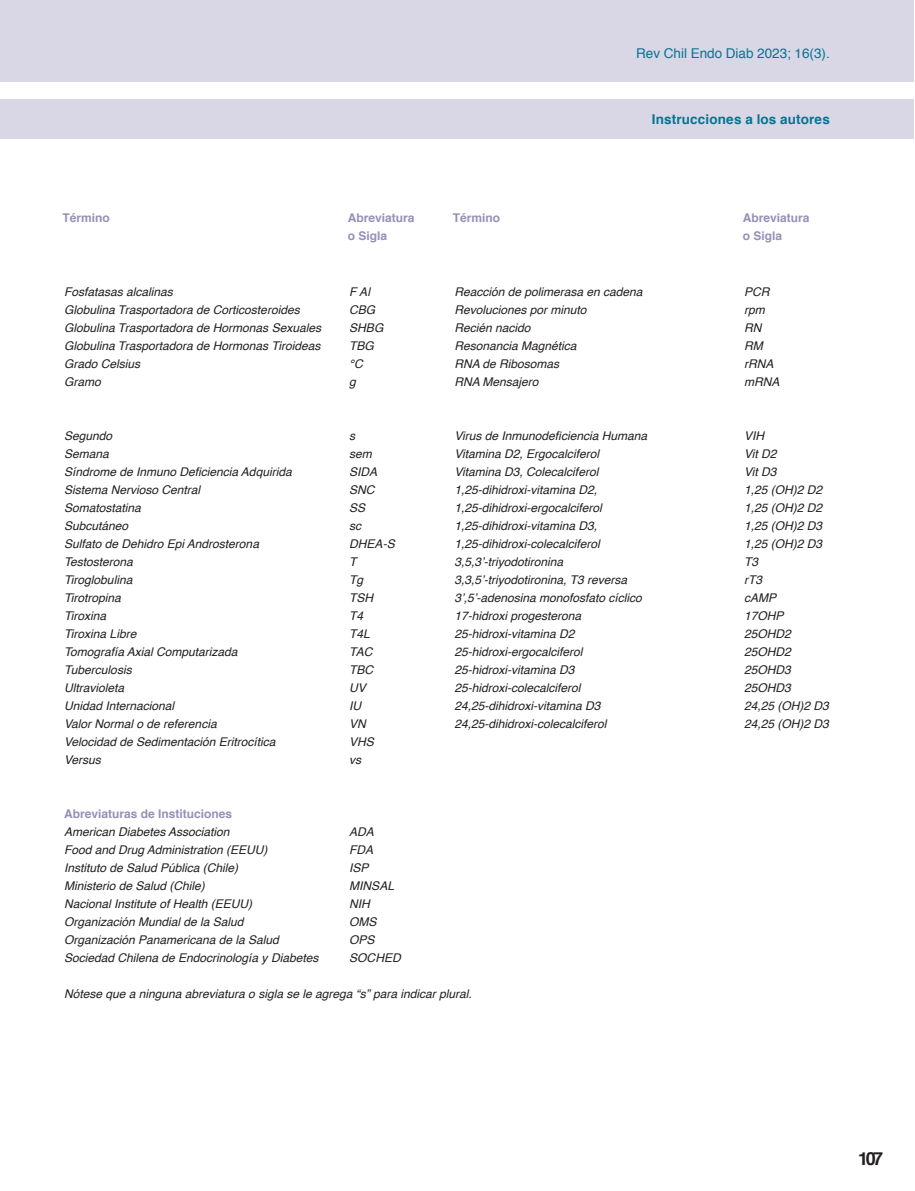
<style>
.page{position:relative;width:915px;height:1191px;background:#fff}
.page>*{position:absolute;margin:0;border:0;box-sizing:border-box;transform-origin:0 0}
.t1{font:700 18px "Helvetica";color:#231f20}
.t2{font:13.5px "Helvetica";color:#077392}
.t3{font:700 13.5px "Helvetica";letter-spacing:.01em;color:#077392}
.Autores{font:italic 12px "Helvetica";color:#231f20}
.Autores-2{font:700 12px "Helvetica";color:#9690b7}
</style>
<div class="page">
<div style="left:0;top:0;width:913px;height:81px;background:#d9d7e5"></div>
<div style="left:0;top:99px;width:913px;height:40px;background:#d9d7e5"></div>
<p class="t2" style="left:636px;top:43px;width:195px">Rev Chil Endo Diab 2023; 16(3).</p>
<p class="t3" style="left:651px;top:108px;width:179px">Instrucciones a los autores</p>
<p class="Autores-2" style="left:63px;top:208px;width:49px">Término</p>
<p class="Autores-2" style="left:348px;top:208px;width:68px">Abreviatura</p>
<p class="Autores-2" style="left:453px;top:208px;width:49px">Término</p>
<p class="Autores-2" style="left:742px;top:208px;width:68px">Abreviatura</p>
<p class="Autores-2" style="left:348px;top:226px;width:41px">o Sigla</p>
<p class="Autores-2" style="left:742px;top:226px;width:41px">o Sigla</p>
<p class="Autores" style="left:64px;top:282px;width:110px">Fosfatasas alcalinas</p>
<p class="Autores" style="left:349px;top:282px;width:22px">F Al</p>
<p class="Autores" style="left:454px;top:282px;width:190px">Reacción de polimerasa en cadena</p>
<p class="Autores" style="left:743px;top:282px;width:27px">PCR</p>
<p class="Autores" style="left:64px;top:300px;width:237px">Globulina Trasportadora de Corticosteroides</p>
<p class="Autores" style="left:349px;top:300px;width:28px">CBG</p>
<p class="Autores" style="left:454px;top:300px;width:134px">Revoluciones por minuto</p>
<p class="Autores" style="left:743px;top:300px;width:22px">rpm</p>
<p class="Autores" style="left:64px;top:318px;width:258px">Globulina Trasportadora de Hormonas Sexuales</p>
<p class="Autores" style="left:349px;top:318px;width:36px">SHBG</p>
<p class="Autores" style="left:454px;top:318px;width:78px">Recién nacido</p>
<p class="Autores" style="left:743px;top:318px;width:19px">RN</p>
<p class="Autores" style="left:64px;top:336px;width:258px">Globulina Trasportadora de Hormonas Tiroideas</p>
<p class="Autores" style="left:349px;top:336px;width:26px">TBG</p>
<p class="Autores" style="left:454px;top:336px;width:124px">Resonancia Magnética</p>
<p class="Autores" style="left:743px;top:336px;width:20px">RM</p>
<p class="Autores" style="left:64px;top:354px;width:78px">Grado Celsius</p>
<p class="Autores" style="left:349px;top:354px;width:15px">°C</p>
<p class="Autores" style="left:454px;top:354px;width:106px">RNA de Ribosomas</p>
<p class="Autores" style="left:743px;top:354px;width:31px">rRNA</p>
<p class="Autores" style="left:64px;top:372px;width:38px">Gramo</p>
<p class="Autores" style="left:349px;top:372px;width:8px">g</p>
<p class="Autores" style="left:454px;top:372px;width:86px">RNA Mensajero</p>
<p class="Autores" style="left:743px;top:372px;width:37px">mRNA</p>
<p class="Autores" style="left:64px;top:426px;width:50px">Segundo</p>
<p class="Autores" style="left:349px;top:426px;width:7px">s</p>
<p class="Autores" style="left:454px;top:426px;width:194px">Virus de Inmunodeficiencia Humana</p>
<p class="Autores" style="left:743px;top:426px;width:22px">VIH</p>
<p class="Autores" style="left:64px;top:444px;width:46px">Semana</p>
<p class="Autores" style="left:349px;top:444px;width:24px">sem</p>
<p class="Autores" style="left:454px;top:444px;width:146px">Vitamina D2, Ergocalciferol</p>
<p class="Autores" style="left:743px;top:444px;width:34px">Vit D2</p>
<p class="Autores" style="left:64px;top:462px;width:229px">Síndrome de Inmuno Deficiencia Adquirida</p>
<p class="Autores" style="left:349px;top:462px;width:30px">SIDA</p>
<p class="Autores" style="left:454px;top:462px;width:145px">Vitamina D3, Colecalciferol</p>
<p class="Autores" style="left:743px;top:462px;width:34px">Vit D3</p>
<p class="Autores" style="left:64px;top:480px;width:138px">Sistema Nervioso Central</p>
<p class="Autores" style="left:349px;top:480px;width:27px">SNC</p>
<p class="Autores" style="left:454px;top:480px;width:144px">1,25-dihidroxi-vitamina D2,</p>
<p class="Autores" style="left:743px;top:480px;width:80px">1,25 (OH)2 D2</p>
<p class="Autores" style="left:64px;top:498px;width:78px">Somatostatina</p>
<p class="Autores" style="left:349px;top:498px;width:18px">SS</p>
<p class="Autores" style="left:454px;top:498px;width:149px">1,25-dihidroxi-ergocalciferol</p>
<p class="Autores" style="left:743px;top:498px;width:80px">1,25 (OH)2 D2</p>
<p class="Autores" style="left:64px;top:516px;width:66px">Subcutáneo</p>
<p class="Autores" style="left:349px;top:516px;width:13px">sc</p>
<p class="Autores" style="left:454px;top:516px;width:144px">1,25-dihidroxi-vitamina D3,</p>
<p class="Autores" style="left:743px;top:516px;width:80px">1,25 (OH)2 D3</p>
<p class="Autores" style="left:64px;top:534px;width:196px">Sulfato de Dehidro Epi Androsterona</p>
<p class="Autores" style="left:349px;top:534px;width:47px">DHEA-S</p>
<p class="Autores" style="left:454px;top:534px;width:147px">1,25-dihidroxi-colecalciferol</p>
<p class="Autores" style="left:743px;top:534px;width:80px">1,25 (OH)2 D3</p>
<p class="Autores" style="left:64px;top:552px;width:70px">Testosterona</p>
<p class="Autores" style="left:349px;top:552px;width:9px">T</p>
<p class="Autores" style="left:454px;top:552px;width:110px">3,5,3’-triyodotironina</p>
<p class="Autores" style="left:743px;top:552px;width:16px">T3</p>
<p class="Autores" style="left:64px;top:570px;width:70px">Tiroglobulina</p>
<p class="Autores" style="left:349px;top:570px;width:16px">Tg</p>
<p class="Autores" style="left:454px;top:570px;width:174px">3,3,5’-triyodotironina, T3 reversa</p>
<p class="Autores" style="left:743px;top:570px;width:20px">rT3</p>
<p class="Autores" style="left:64px;top:588px;width:58px">Tirotropina</p>
<p class="Autores" style="left:349px;top:588px;width:25px">TSH</p>
<p class="Autores" style="left:454px;top:588px;width:189px">3’,5’-adenosina monofosfato cíclico</p>
<p class="Autores" style="left:743px;top:588px;width:34px">cAMP</p>
<p class="Autores" style="left:64px;top:606px;width:44px">Tiroxina</p>
<p class="Autores" style="left:349px;top:606px;width:16px">T4</p>
<p class="Autores" style="left:454px;top:606px;width:128px">17-hidroxi progesterona</p>
<p class="Autores" style="left:743px;top:606px;width:41px">17OHP</p>
<p class="Autores" style="left:64px;top:624px;width:74px">Tiroxina Libre</p>
<p class="Autores" style="left:349px;top:624px;width:22px">T4L</p>
<p class="Autores" style="left:454px;top:624px;width:122px">25-hidroxi-vitamina D2</p>
<p class="Autores" style="left:743px;top:624px;width:48px">25OHD2</p>
<p class="Autores" style="left:64px;top:642px;width:175px">Tomografía Axial Computarizada</p>
<p class="Autores" style="left:349px;top:642px;width:25px">TAC</p>
<p class="Autores" style="left:454px;top:642px;width:130px">25-hidroxi-ergocalciferol</p>
<p class="Autores" style="left:743px;top:642px;width:48px">25OHD2</p>
<p class="Autores" style="left:64px;top:660px;width:69px">Tuberculosis</p>
<p class="Autores" style="left:349px;top:660px;width:25px">TBC</p>
<p class="Autores" style="left:454px;top:660px;width:122px">25-hidroxi-vitamina D3</p>
<p class="Autores" style="left:743px;top:660px;width:48px">25OHD3</p>
<p class="Autores" style="left:64px;top:678px;width:62px">Ultravioleta</p>
<p class="Autores" style="left:349px;top:678px;width:18px">UV</p>
<p class="Autores" style="left:454px;top:678px;width:128px">25-hidroxi-colecalciferol</p>
<p class="Autores" style="left:743px;top:678px;width:48px">25OHD3</p>
<p class="Autores" style="left:64px;top:696px;width:112px">Unidad Internacional</p>
<p class="Autores" style="left:349px;top:696px;width:13px">IU</p>
<p class="Autores" style="left:454px;top:696px;width:148px">24,25-dihidroxi-vitamina D3</p>
<p class="Autores" style="left:743px;top:696px;width:86px">24,25 (OH)2 D3</p>
<p class="Autores" style="left:64px;top:714px;width:154px">Valor Normal o de referencia</p>
<p class="Autores" style="left:349px;top:714px;width:18px">VN</p>
<p class="Autores" style="left:454px;top:714px;width:154px">24,25-dihidroxi-colecalciferol</p>
<p class="Autores" style="left:743px;top:714px;width:86px">24,25 (OH)2 D3</p>
<p class="Autores" style="left:64px;top:732px;width:213px">Velocidad de Sedimentación Eritrocítica</p>
<p class="Autores" style="left:349px;top:732px;width:26px">VHS</p>
<p class="Autores" style="left:64px;top:750px;width:38px">Versus</p>
<p class="Autores" style="left:349px;top:750px;width:13px">vs</p>
<p class="Autores-2" style="left:64px;top:804px;width:170px">Abreviaturas de Instituciones</p>
<p class="Autores" style="left:64px;top:822px;width:167px">American Diabetes Association</p>
<p class="Autores" style="left:349px;top:822px;width:26px">ADA</p>
<p class="Autores" style="left:64px;top:840px;width:205px">Food and Drug Administration (EEUU)</p>
<p class="Autores" style="left:349px;top:840px;width:25px">FDA</p>
<p class="Autores" style="left:64px;top:858px;width:176px">Instituto de Salud Pública (Chile)</p>
<p class="Autores" style="left:349px;top:858px;width:21px">ISP</p>
<p class="Autores" style="left:64px;top:876px;width:142px">Ministerio de Salud (Chile)</p>
<p class="Autores" style="left:349px;top:876px;width:46px">MINSAL</p>
<p class="Autores" style="left:64px;top:894px;width:190px">Nacional Institute of Health (EEUU)</p>
<p class="Autores" style="left:349px;top:894px;width:22px">NIH</p>
<p class="Autores" style="left:64px;top:912px;width:181px">Organización Mundial de la Salud</p>
<p class="Autores" style="left:349px;top:912px;width:29px">OMS</p>
<p class="Autores" style="left:64px;top:930px;width:216px">Organización Panamericana de la Salud</p>
<p class="Autores" style="left:349px;top:930px;width:27px">OPS</p>
<p class="Autores" style="left:64px;top:948px;width:256px">Sociedad Chilena de Endocrinología y Diabetes</p>
<p class="Autores" style="left:349px;top:948px;width:53px">SOCHED</p>
<p class="Autores" style="left:64px;top:984px;width:409px">Nótese que a ninguna abreviatura o sigla se le agrega “s” para indicar plural.</p>
<h1 class="t1" style="left:857px;top:1144px;width:27px">107</h1>
</div>
